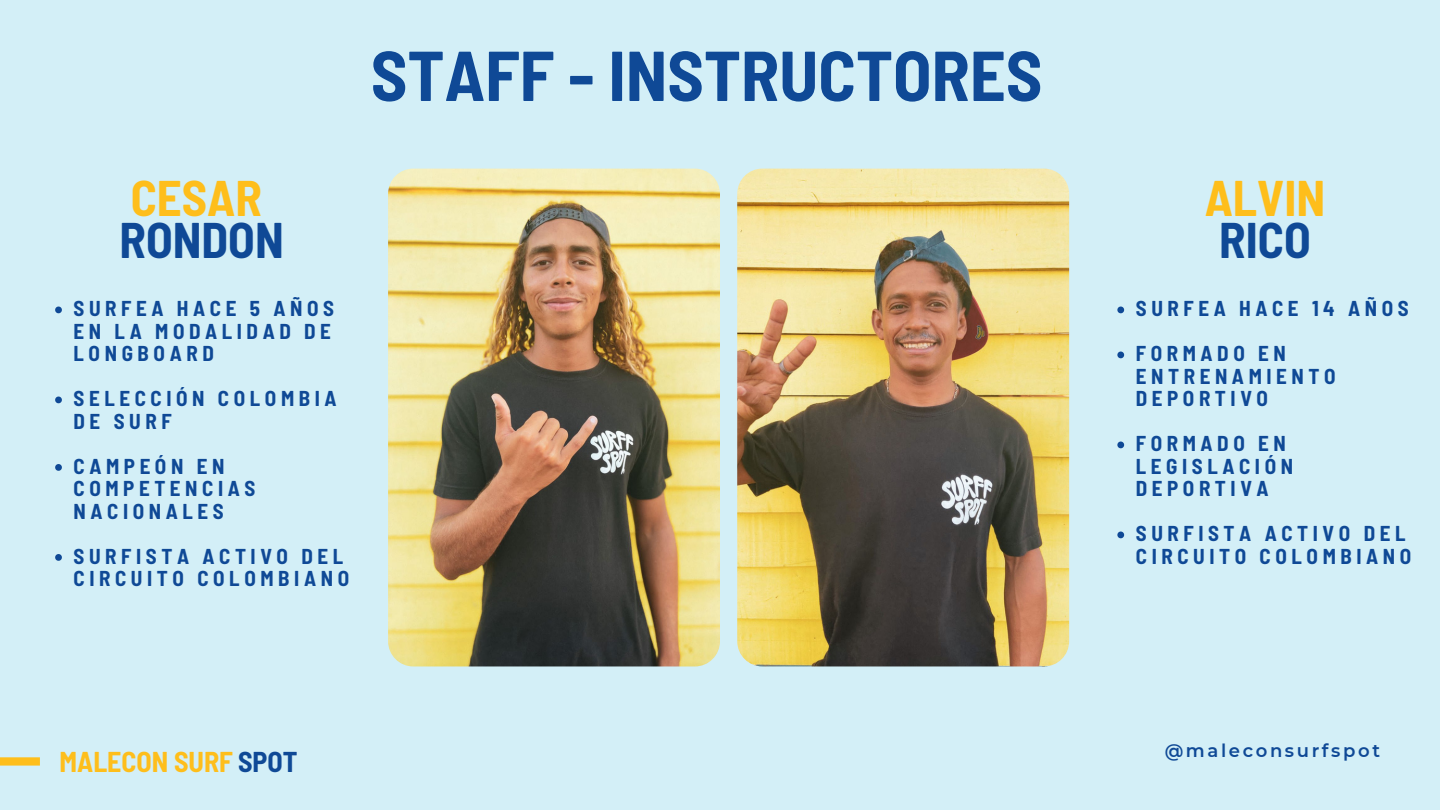
<style>
.page{position:relative;width:1440px;height:810px;background:#d3eff7}
.page>*{position:absolute;margin:0;border:0;box-sizing:border-box;transform-origin:0 0}
.t1{font:700 semi-condensed 70.4px "Barlow";color:#0f4996}
.t2{font:700 semi-condensed 48.9px "Barlow";color:#0f4996}
.t3{font:700 semi-condensed 48.9px "Barlow";color:#febe1b}
.t4{font:700 semi-condensed 28px "Barlow";color:#febe1b}
.t5{font:700 semi-condensed 21px/22.5px "Barlow";letter-spacing:.22em;color:#0f4996}
.t6{font:600 18px "Montserrat";letter-spacing:.145em;color:#0f4996}
.s1{color:#0f4996}
</style>
<div class="page">
<div style="left:0;top:757px;width:40px;height:9px;background:#febe1b"></div>
<img style="left:388px;top:169px;width:332px;height:497px;border-radius:25px">
<img style="left:737px;top:169px;width:332px;height:497px;border-radius:25px">
<svg style="left:55px;top:307px;width:7px;height:6px"></svg>
<svg style="left:55px;top:397px;width:7px;height:6px"></svg>
<svg style="left:55px;top:464px;width:7px;height:7px"></svg>
<svg style="left:55px;top:554px;width:7px;height:7px"></svg>
<svg style="left:1117px;top:307px;width:7px;height:6px"></svg>
<svg style="left:1117px;top:352px;width:7px;height:6px"></svg>
<svg style="left:1117px;top:442px;width:7px;height:6px"></svg>
<svg style="left:1117px;top:532px;width:7px;height:6px"></svg>
<p class="t1" style="left:371px;top:31px;width:673px">STAFF - INSTRUCTORES</p>
<p class="t3" style="left:131px;top:167px;width:133px">CESAR</p>
<p class="t2" style="left:119px;top:209px;width:166px">RONDON</p>
<p class="t5" style="left:74px;top:297px;width:262px">SURFEA HACE 5 AÑOS<br>EN LA MODALIDAD DE<br>LONGBOARD</p>
<p class="t5" style="left:74px;top:387px;width:265px">SELECCIÓN COLOMBIA<br>DE SURF</p>
<p class="t5" style="left:74px;top:454px;width:183px">CAMPEÓN EN<br>COMPETENCIAS<br>NACIONALES</p>
<p class="t5" style="left:74px;top:544px;width:277px">SURFISTA ACTIVO DEL<br>CIRCUITO COLOMBIANO</p>
<p class="t3" style="left:1205px;top:167px;width:122px">ALVIN</p>
<p class="t2" style="left:1219px;top:209px;width:93px">RICO</p>
<p class="t5" style="left:1136px;top:297px;width:274px">SURFEA HACE 14 AÑOS</p>
<p class="t5" style="left:1136px;top:342px;width:201px">FORMADO EN<br>ENTRENAMIENTO<br>DEPORTIVO</p>
<p class="t5" style="left:1136px;top:432px;width:159px">FORMADO EN<br>LEGISLACIÓN<br>DEPORTIVA</p>
<p class="t5" style="left:1136px;top:522px;width:277px">SURFISTA ACTIVO DEL<br>CIRCUITO COLOMBIANO</p>
<p class="t4" style="left:60px;top:744px;width:240px">MALECON SURF <span class="s1">SPOT</span></p>
<p class="t6" style="left:1165px;top:739px;width:217px">@maleconsurfspot</p>
</div>
